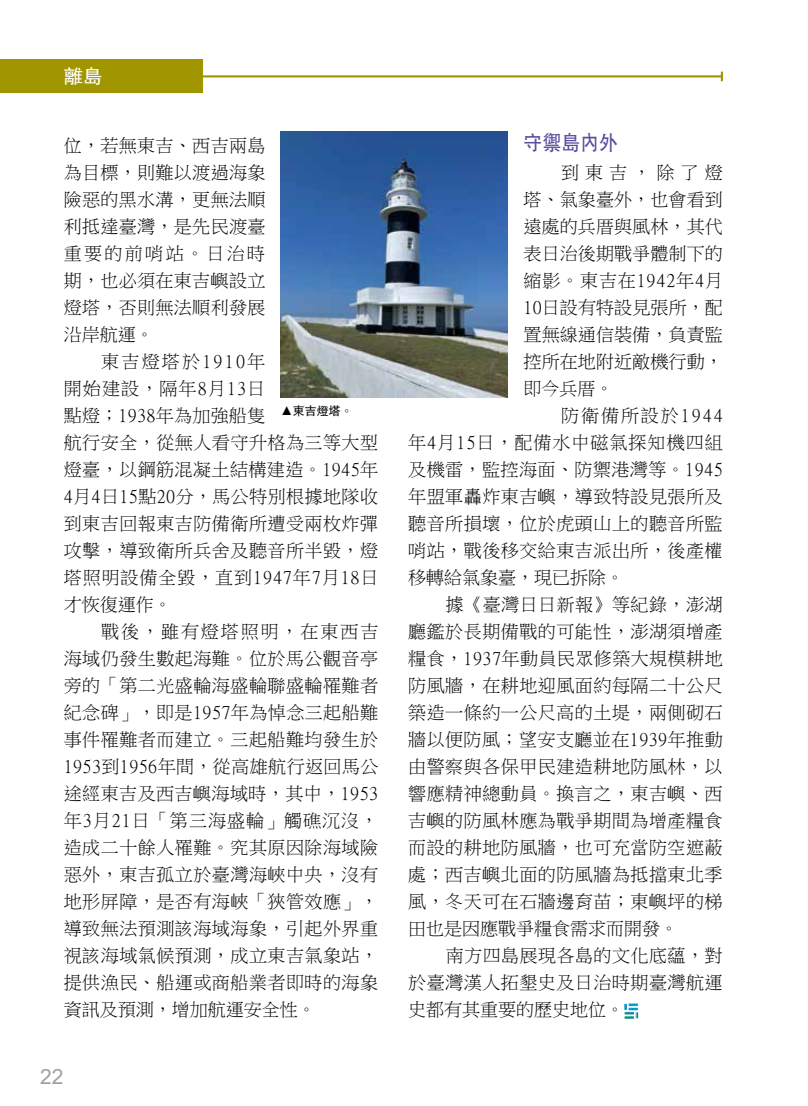
<style>
.page{position:relative;width:808px;height:1106px;background:#fff}
.page>*{position:absolute;margin:0;border:0;box-sizing:border-box;transform-origin:0 0}
.t1{font:21px "FZHTB B51 0";color:#584c9d;scale:.9 1}
.t2{font:21px "Arial";color:#9fa0a0}
.t3{font:19.5px "FZHTB B51 0";color:#fff}
.t4{font:18px/27px "Ming Li U";letter-spacing:.03em;color:#000;text-align:justify}
.t5{font:12px "FZHTB B51 0";color:#000}
</style>
<div class="page">
<hr style="left:202px;top:75px;width:520px;height:2px;background:#a19600">
<svg style="left:721px;top:72px;width:2px;height:9px"></svg>
<div style="left:0;top:60px;width:203px;height:33px;background:#a19600"></div>
<img style="left:624px;top:1003px;width:14px;height:15px">
<img style="left:281px;top:132px;width:226px;height:266px">
<p class="t3" style="left:64px;top:66px;width:40px">離島</p>
<p class="t4" style="left:64px;top:132px;width:203px">位，若無東吉、西吉兩島為目標，則難以渡過海象險惡的黑水溝，更無法順利抵達臺灣，是先民渡臺重要的前哨站。日治時期，也必須在東吉嶼設立燈塔，否則無法順利發展沿岸航運。</p>
<p class="t4" style="left:64px;top:348px;width:316px;text-align:left;text-indent:37px">東吉燈塔於1910年<br>開始建設，隔年8月13日<br>點燈；1938年為加強船隻<br>航行安全，從無人看守升格為三等大型燈臺，以鋼筋混凝土結構建造。1945年<br>4月4日15點20分，馬公特別根據地隊收到東吉回報東吉防備衛所遭受兩枚炸彈攻擊，導致衛所兵舍及聽音所半毀，燈塔照明設備全毀，直到1947年7月18日才恢復運作。</p>
<p class="t4" style="left:64px;top:618px;width:316px;text-indent:37px">戰後，雖有燈塔照明，在東西吉海域仍發生數起海難。位於馬公觀音亭旁的「第二光盛輪海盛輪聯盛輪罹難者紀念碑」，即是1957年為悼念三起船難事件罹難者而建立。三起船難均發生於1953到1956年間，從高雄航行返回馬公途經東吉及西吉嶼海域時，其中，1953年3月21日「第三海盛輪」觸礁沉沒，造成二十餘人罹難。究其原因除海域險惡外，東吉孤立於臺灣海峽中央，沒有地形屏障，是否有海峽「狹管效應」，導致無法預測該海域海象，引起外界重視該海域氣候預測，成立東吉氣象站，提供漁民、船運或商船業者即時的海象資訊及預測，增加航運安全性。</p>
<p class="t5" style="left:281px;top:404px;width:73px">▲東吉燈塔。</p>
<p class="t2" style="left:40px;top:1062px;width:25px">22</p>
<p class="t1" style="left:523px;top:131px;width:106px">守禦島內外</p>
<p class="t4" style="left:523px;top:159px;width:201px;text-indent:37px">到東吉，除了燈塔、氣象臺外，也會看到遠處的兵厝與風林，其代表日治後期戰爭體制下的縮影。東吉在1942年4月10日設有特設見張所，配置無線通信裝備，負責監控所在地附近敵機行動，即今兵厝。</p>
<p class="t4" style="left:408px;top:402px;width:316px;text-indent:153px">防衛備所設於1944年4月15日，配備水中磁氣探知機四組及機雷，監控海面、防禦港灣等。1945年盟軍轟炸東吉嶼，導致特設見張所及聽音所損壞，位於虎頭山上的聽音所監哨站，戰後移交給東吉派出所，後產權移轉給氣象臺，現已拆除。</p>
<p class="t4" style="left:408px;top:591px;width:316px;text-indent:37px">據《臺灣日日新報》等紀錄，澎湖廳鑑於長期備戰的可能性，澎湖須增產糧食，1937年動員民眾修築大規模耕地防風牆，在耕地迎風面約每隔二十公尺築造一條約一公尺高的土堤，兩側砌石牆以便防風；望安支廳並在1939年推動由警察與各保甲民建造耕地防風林，以響應精神總動員。換言之，東吉嶼、西吉嶼的防風林應為戰爭期間為增產糧食而設的耕地防風牆，也可充當防空遮蔽處；西吉嶼北面的防風牆為抵擋東北季風，冬天可在石牆邊育苗；東嶼坪的梯田也是因應戰爭糧食需求而開發。</p>
<p class="t4" style="left:408px;top:942px;width:316px;text-indent:37px">南方四島展現各島的文化底蘊，對於臺灣漢人拓墾史及日治時期臺灣航運史都有其重要的歷史地位。</p>
</div>
